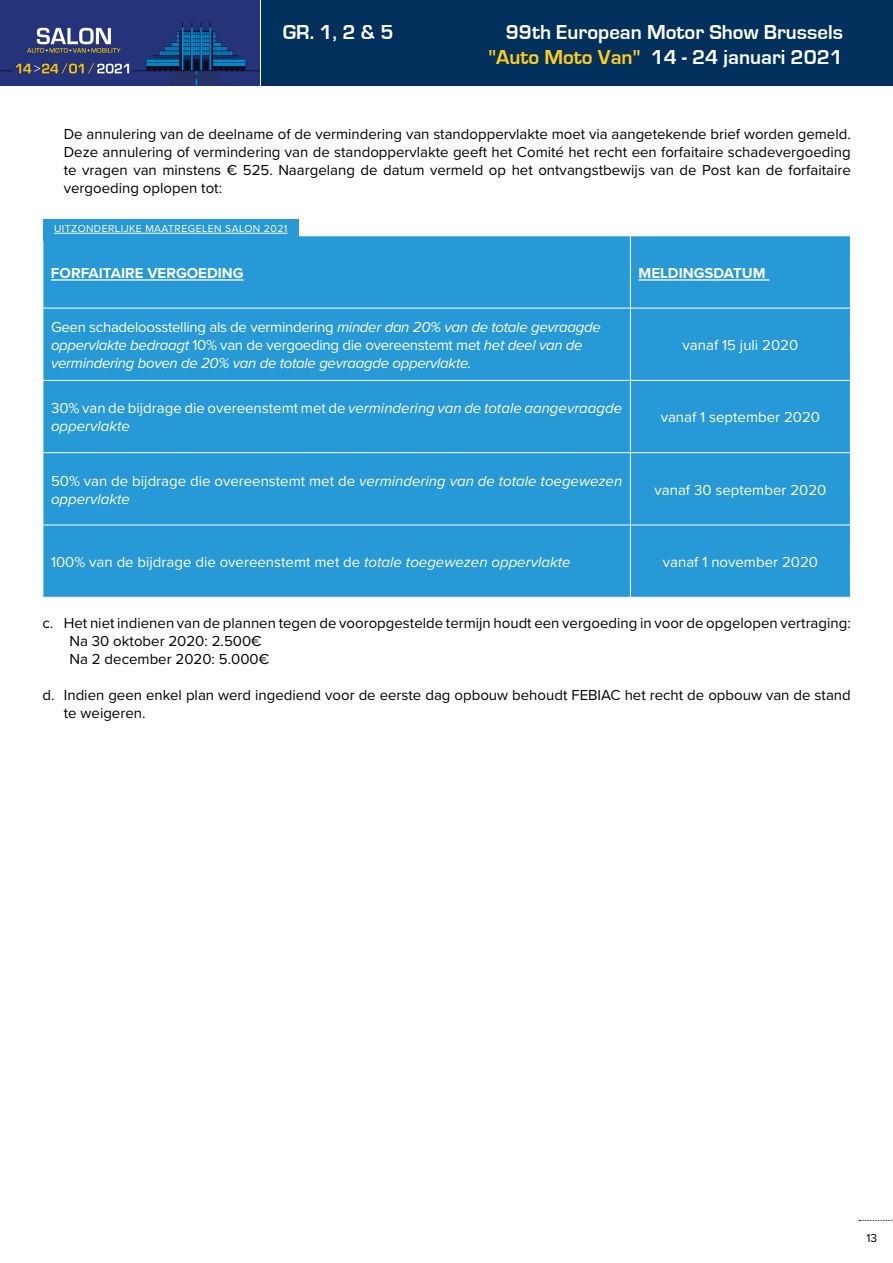
<style>
.page{position:relative;width:893px;height:1263px;background:#fff}
.page>*{position:absolute;margin:0;border:0;box-sizing:border-box;transform-origin:0 0}
.t1{font:700 20.85px/25px "Eurostile";color:#fff;text-align:right}
.t2{font:15px/18px "Proxima Nova";color:#000}
.t3{font:italic 15px/18px "Proxima Nova";letter-spacing:-.02em;color:#fff}
.t4{font:italic 15px/18px "Proxima Nova";color:#fff}
.t5{font:15px "Proxima Nova";color:#fff}
.t6{font:700 15px "Proxima Nova";color:#fff}
.t7{font:12px "Proxima Nova";color:#000}
.t8{font:10.5px "Proxima Nova";letter-spacing:.04em;color:#fff}
.s1{color:#ffcd1c}
.s2{font-style:normal}
.s3{font-style:italic}
</style>
<div class="page">
<img style="left:0;top:0;width:260px;height:86px">
<div style="left:261px;top:0;width:632px;height:86px;background:#00305b"></div>
<svg style="left:859px;top:1220px;width:34px;height:1px"></svg>
<div style="left:44px;top:236px;width:806px;height:361px;background:#2699d6"></div>
<hr style="left:630px;top:236px;width:1px;height:72px;background:#fff">
<hr style="left:43px;top:308px;width:587px;height:1px;background:#fff">
<hr style="left:630px;top:308px;width:221px;height:1px;background:#fff">
<hr style="left:630px;top:308px;width:1px;height:72px;background:#fff">
<hr style="left:43px;top:380px;width:587px;height:1px;background:#fff">
<hr style="left:630px;top:380px;width:221px;height:1px;background:#fff">
<hr style="left:630px;top:381px;width:1px;height:71px;background:#fff">
<hr style="left:43px;top:452px;width:587px;height:1px;background:#fff">
<hr style="left:630px;top:452px;width:221px;height:1px;background:#fff">
<hr style="left:630px;top:453px;width:1px;height:72px;background:#fff">
<hr style="left:43px;top:525px;width:587px;height:1px;background:#fff">
<hr style="left:630px;top:525px;width:221px;height:1px;background:#fff">
<hr style="left:630px;top:525px;width:1px;height:72px;background:#fff">
<hr style="left:51px;top:279px;width:193px;height:2px;background:#fff">
<hr style="left:638px;top:279px;width:131px;height:2px;background:#fff">
<div style="left:43px;top:219px;width:255px;height:21px;background:#2699d6"></div>
<hr style="left:54px;top:233px;width:233px;height:1px;background:#fff">
<h1 class="t1" style="left:283px;top:20px;width:112px">GR. 1, 2 &amp; 5</h1>
<h1 class="t1" style="left:488px;top:20px;width:356px">99th European Motor Show Brussels <span class="s1">"Auto Moto Van"</span> 14 - 24 januari 2021</h1>
<p class="t2" style="left:64px;top:125px;width:788px;text-align:justify">De annulering van de deelname of de vermindering van standoppervlakte moet via aangetekende brief worden gemeld.<br>Deze annulering of vermindering van de standoppervlakte geeft het Comité het recht een forfaitaire schadevergoeding te vragen van minstens € 525. Naargelang de datum vermeld op het ontvangstbewijs van de Post kan de forfaitaire vergoeding oplopen tot:</p>
<p class="t8" style="left:54px;top:220px;width:235px">UITZONDERLIJKE MAATREGELEN SALON 2021</p>
<p class="t6" style="left:51px;top:262px;width:194px">FORFAITAIRE VERGOEDING</p>
<p class="t6" style="left:638px;top:262px;width:129px">MELDINGSDATUM</p>
<p class="t3" style="left:51px;top:317px;width:551px"><span class="s2">Geen schadeloosstelling als de vermindering</span> minder dan 20% van de totale gevraagde oppervlakte bedraagt <span class="s2">10% van de vergoeding die overeenstemt met</span> het deel van de vermindering boven de 20% van de totale gevraagde oppervlakte.</p>
<p class="t5" style="left:683px;top:334px;width:117px">vanaf 15 juli 2020</p>
<p class="t4" style="left:51px;top:399px;width:573px"><span class="s2">30% van de bijdrage die overeenstemt met de</span> vermindering van de totale aangevraagde oppervlakte</p>
<p class="t5" style="left:661px;top:406px;width:161px">vanaf 1 september 2020</p>
<p class="t4" style="left:51px;top:471px;width:573px"><span class="s2">50% van de bijdrage die overeenstemt met de</span> vermindering van de totale toegewezen oppervlakte</p>
<p class="t5" style="left:654px;top:479px;width:173px">vanaf 30 september 2020</p>
<p class="t5" style="left:51px;top:551px;width:521px">100% van de bijdrage die overeenstemt met de <span class="s3">totale toegewezen oppervlakte</span></p>
<p class="t5" style="left:663px;top:551px;width:157px">vanaf 1 november 2020</p>
<p class="t2" style="left:70px;top:613px;width:783px;text-indent:-27px">c. Het niet indienen van de plannen tegen de vooropgestelde termijn houdt een vergoeding in voor de opgelopen vertraging:<br>Na 30 oktober 2020: 2.500€<br>Na 2 december 2020: 5.000€</p>
<p class="t2" style="left:64px;top:685px;width:788px;text-indent:-21px">d. Indien geen enkel plan werd ingediend voor de eerste dag opbouw behoudt FEBIAC het recht de opbouw van de stand te weigeren.</p>
<p class="t7" style="left:866px;top:1229px;width:12px">13</p>
</div>
